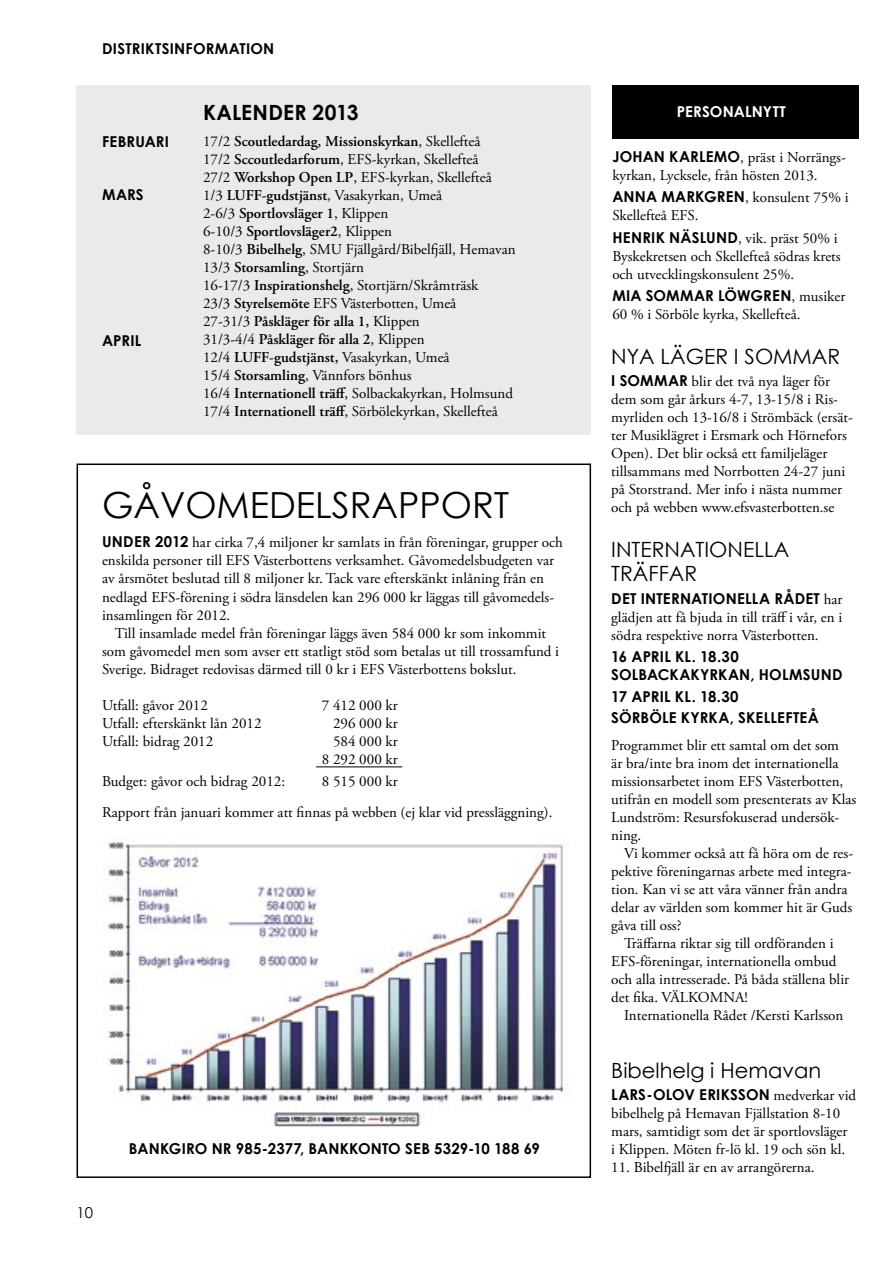
<style>
.page{position:relative;width:893px;height:1263px;background:#fff}
.page>*{position:absolute;margin:0;border:0;box-sizing:border-box;transform-origin:0 0}
.Huvudrubrik_versal_CG_24{font:36px "Century Gothic";color:#000}
.Mindre_rubrik_versaler_CG_14{font:21px/24px "Century Gothic";color:#000}
.Mindre_rubrik_gemener_CG_14{font:21px "Century Gothic";color:#000}
.Mindre_rubrik_versaler_CG_14-2{font:700 21px "Century Gothic";letter-spacing:.005em;color:#000}
.Brödtext_svart_G_10_ej_indrag{font:15px/18px "Adobe Garamond Pro";color:#000}
.Brödtext_svart_G_10{font:15px/18px "Adobe Garamond Pro";color:#000}
.Brödtext_svart_G_10_ej_indrag-2{font:600 15px/18px "Adobe Garamond Pro";color:#000}
.Brödtext_svart_G_10_ej_indrag-3{font:700 15px "Century Gothic";letter-spacing:.01em;color:#000}
.Ingress_svart_CG_11{font:700 15px/18px "Century Gothic";letter-spacing:.01em;color:#000}
.Brödtext_svart_G_10_ej_indrag-4{font:700 15px "Century Gothic";letter-spacing:.005em;color:#fff}
.t1{font:15px "Century Gothic";color:#000}
.s1{font-weight:400}
.s2{font-weight:600}
.s3{font-family:"Century Gothic";font-weight:700}
</style>
<div class="page">
<div style="left:77px;top:85px;width:514px;height:350px;background:#eaeaea"></div>
<div style="left:612px;top:85px;width:247px;height:53px;background:#000"></div>
<hr style="left:316px;top:766px;width:86px;height:1px;background:#000">
<img style="left:107px;top:837px;width:457px;height:290px">
<p class="Brödtext_svart_G_10_ej_indrag-3" style="left:102px;top:37px;width:174px">DISTRIKTSINFORMATION</p>
<p class="Brödtext_svart_G_10_ej_indrag-3" style="left:102px;top:130px;width:68px">FEBRUARI</p>
<p class="Brödtext_svart_G_10_ej_indrag-3" style="left:102px;top:183px;width:43px">MARS</p>
<p class="Brödtext_svart_G_10_ej_indrag-3" style="left:102px;top:329px;width:41px">APRIL</p>
<p class="Mindre_rubrik_versaler_CG_14-2" style="left:203px;top:96px;width:157px">KALENDER 2013</p>
<p class="Brödtext_svart_G_10_ej_indrag-2" style="left:203px;top:133px;width:279px"><span class="s1">17/2</span> Scoutledardag, Missionskyrkan<span class="s1">, Skellefteå<br>17/2</span> Sccoutledarforum<span class="s1">, EFS-kyrkan, Skellefteå</span></p>
<p class="Brödtext_svart_G_10_ej_indrag" style="left:203px;top:169px;width:290px">27/2 <span class="s2">Workshop Open LP</span>, EFS-kyrkan, Skellefteå</p>
<p class="Brödtext_svart_G_10_ej_indrag" style="left:203px;top:187px;width:241px">1/3 <span class="s2">LUFF-gudstjänst</span>, Vasakyrkan, Umeå</p>
<p class="Brödtext_svart_G_10_ej_indrag-2" style="left:203px;top:205px;width:187px"><span class="s1">2-6/3</span> Sportlovsläger 1<span class="s1">, Klippen</span></p>
<p class="Brödtext_svart_G_10_ej_indrag" style="left:203px;top:223px;width:314px">6-10/3 <span class="s2">Sportlovsläger2</span>, Klippen<br>8-10/3 <span class="s2">Bibelhelg</span>, SMU Fjällgård/Bibelfjäll, Hemavan 13/3 <span class="s2">Storsamling</span>, Stortjärn<br>16-17/3 <span class="s2">Inspirationshelg</span>, Stortjärn/Skråmträsk<br>23/3 <span class="s2">Styrelsemöte</span> EFS Västerbotten, Umeå<br>27-31/3 <span class="s2">Påskläger för alla 1,</span> Klippen<br>31/3-4/4 <span class="s2">Påskläger för alla 2</span>, Klippen<br>12/4 <span class="s2">LUFF-gudstjänst,</span> Vasakyrkan, Umeå<br>15/4 <span class="s2">Storsamling</span>, Vännfors bönhus<br>16/4 <span class="s2">Internationell träff</span>, Solbackakyrkan, Holmsund 17/4 <span class="s2">Internationell träff</span>, Sörbölekyrkan, Skellefteå</p>
<p class="Huvudrubrik_versal_CG_24" style="left:102px;top:479px;width:409px">GÅVOMEDELSRAPPORT</p>
<p class="Brödtext_svart_G_10_ej_indrag" style="left:102px;top:534px;width:462px"><span class="s3">UNDER 2012</span> har cirka 7,4 miljoner kr samlats in från föreningar, grupper och enskilda personer till EFS Västerbottens verksamhet. Gåvomedelsbudgeten var av årsmötet beslutad till 8 miljoner kr. Tack vare efterskänkt inlåning från en nedlagd EFS-förening i södra länsdelen kan 296 000 kr läggas till gåvomedels&shy;insamlingen för 2012.</p>
<p class="Brödtext_svart_G_10" style="left:102px;top:624px;width:459px;text-indent:13px">Till insamlade medel från föreningar läggs även 584 000 kr som inkommit som gåvomedel men som avser ett statligt stöd som betalas ut till trossamfund i<br>Sverige. Bidraget redovisas därmed till 0 kr i EFS Västerbottens bokslut.</p>
<p class="Brödtext_svart_G_10_ej_indrag" style="left:102px;top:696px;width:107px">Utfall: gåvor 2012</p>
<p class="Brödtext_svart_G_10_ej_indrag" style="left:322px;top:696px;width:77px">7 412 000 kr</p>
<p class="Brödtext_svart_G_10_ej_indrag" style="left:102px;top:714px;width:161px">Utfall: efterskänkt lån 2012</p>
<p class="Brödtext_svart_G_10_ej_indrag" style="left:333px;top:714px;width:66px">296 000 kr</p>
<p class="Brödtext_svart_G_10_ej_indrag" style="left:102px;top:732px;width:113px">Utfall: bidrag 2012</p>
<p class="Brödtext_svart_G_10_ej_indrag" style="left:333px;top:732px;width:66px">584 000 kr</p>
<p class="Brödtext_svart_G_10_ej_indrag" style="left:322px;top:750px;width:77px">8 292 000 kr</p>
<p class="Brödtext_svart_G_10_ej_indrag" style="left:102px;top:772px;width:185px">Budget: gåvor och bidrag 2012:</p>
<p class="Brödtext_svart_G_10_ej_indrag" style="left:322px;top:772px;width:77px">8 515 000 kr</p>
<p class="Brödtext_svart_G_10_ej_indrag" style="left:102px;top:803px;width:452px">Rapport från januari kommer att finnas på webben (ej klar vid pressläggning).</p>
<p class="t1" style="left:77px;top:1201px;width:18px">10</p>
<p class="Brödtext_svart_G_10_ej_indrag-3" style="left:129px;top:1137px;width:412px">BANKGIRO NR 985-2377, BANKKONTO SEB 5329-10 188 69</p>
<p class="Brödtext_svart_G_10_ej_indrag-4" style="left:677px;top:100px;width:111px">PERSONALNYTT</p>
<p class="Brödtext_svart_G_10_ej_indrag" style="left:612px;top:149px;width:235px"><span class="s3">JOHAN KARLEMO</span>, präst i Norrängs&shy;kyrkan, Lycksele, från hösten 2013.</p>
<p class="Brödtext_svart_G_10_ej_indrag" style="left:612px;top:189px;width:238px"><span class="s3">ANNA MARKGREN</span>, konsulent 75% i<br>Skellefteå EFS.</p>
<p class="Brödtext_svart_G_10_ej_indrag" style="left:612px;top:229px;width:230px"><span class="s3">HENRIK NÄSLUND</span>, vik. präst 50% i<br>Byskekretsen och Skellefteå södras krets och utvecklingskonsulent 25%.</p>
<p class="Brödtext_svart_G_10_ej_indrag" style="left:612px;top:288px;width:235px"><span class="s3">MIA SOMMAR LÖWGREN</span>, musiker<br>60 % i Sörböle kyrka, Skellefteå.</p>
<p class="Mindre_rubrik_versaler_CG_14" style="left:611px;top:344px;width:230px">NYA LÄGER I SOMMAR</p>
<p class="Brödtext_svart_G_10_ej_indrag" style="left:611px;top:373px;width:243px"><span class="s3">I SOMMAR</span> blir det två nya läger för dem som går årkurs 4-7, 13-15/8 i Ris&shy;myrliden och 13-16/8 i Strömbäck (ersät&shy;ter Musiklägret i Ersmark och Hörnefors Open). Det blir också ett familjeläger tillsammans med Norrbotten 24-27 juni på Storstrand. Mer info i nästa nummer och på webben www.efsvasterbotten.se</p>
<p class="Mindre_rubrik_versaler_CG_14" style="left:611px;top:537px;width:179px">INTERNATIONELLA<br>TRÄFFAR</p>
<p class="Brödtext_svart_G_10_ej_indrag" style="left:611px;top:590px;width:233px;text-align:justify"><span class="s3">DET INTERNATIONELLA RÅDET</span> har glädjen att få bjuda in till träff i vår, en i södra respektive norra Västerbotten.</p>
<p class="Ingress_svart_CG_11" style="left:611px;top:647px;width:233px">16 APRIL KL. 18.30<br>SOLBACKAKYRKAN, HOLMSUND</p>
<p class="Ingress_svart_CG_11" style="left:611px;top:685px;width:209px;line-height:21px">17 APRIL KL. 18.30<br>SÖRBÖLE KYRKA, SKELLEFTEÅ</p>
<p class="Brödtext_svart_G_10_ej_indrag" style="left:611px;top:736px;width:247px">Programmet blir ett samtal om det som<br>är bra/inte bra inom det internationella missionsarbetet inom EFS Västerbotten, utifrån en modell som presenterats av Klas Lundström: Resursfokuserad undersök&shy;ning.</p>
<p class="Brödtext_svart_G_10" style="left:611px;top:844px;width:243px;text-indent:13px">Vi kommer också att få höra om de res&shy;pektive föreningarnas arbete med integra&shy;tion. Kan vi se att våra vänner från andra delar av världen som kommer hit är Guds gåva till oss?</p>
<p class="Brödtext_svart_G_10" style="left:611px;top:934px;width:239px;text-indent:13px">Träffarna riktar sig till ordföranden i EFS-föreningar, internationella ombud och alla intresserade. På båda ställena blir det fika. VÄLKOMNA!</p>
<p class="Brödtext_svart_G_10" style="left:624px;top:1006px;width:221px">Internationella Rådet /Kersti Karlsson</p>
<p class="Mindre_rubrik_gemener_CG_14" style="left:611px;top:1055px;width:211px">Bibelhelg i Hemavan</p>
<p class="Brödtext_svart_G_10_ej_indrag" style="left:611px;top:1087px;width:246px"><span class="s3">LARS-OLOV ERIKSSON</span> medverkar vid bibelhelg på Hemavan Fjällstation 8-10 mars, samtidigt som det är sportlovsläger<br>i Klippen. Möten fr-lö kl. 19 och sön kl.</p>
<p class="Brödtext_svart_G_10_ej_indrag" style="left:611px;top:1159px;width:205px">11. Bibelfjäll är en av arrangörerna.</p>
</div>
